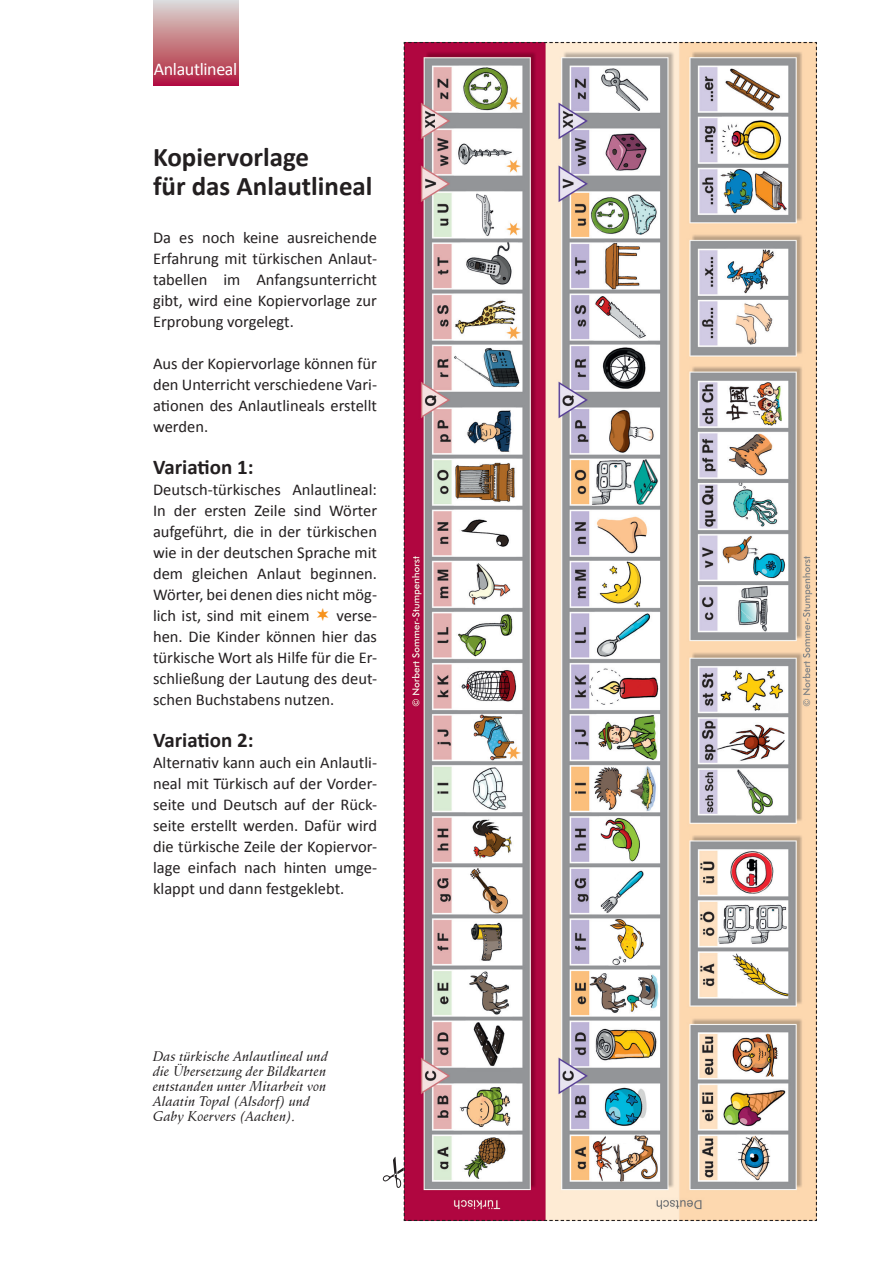
<style>
.page{position:relative;width:893px;height:1263px;background:#fff}
.page>*{position:absolute;margin:0;border:0;box-sizing:border-box;transform-origin:0 0}
.t1{font:700 27px/28.5px "Calibri";color:#231f20}
.t2{font:700 21px "Calibri";color:#231f20}
.t3{font:18px "Calibri";letter-spacing:-.02em;color:#fff}
.t4{font:16.5px/21px "Calibri";color:#231f20;text-align:justify}
.t5{font:italic 500 13.5px/15px "Schneidler BT";color:#231f20}
</style>
<div class="page">
<div style="left:153px;top:0;width:85px;height:85px;background:linear-gradient(to bottom,#dbdcd3,#b11d3a)"></div>
<svg style="left:383px;top:42px;width:434px;height:1179px"></svg>
<p class="t3" style="left:154px;top:58px;width:85px">Anlautlineal</p>
<h1 class="t1" style="left:153px;top:142px;width:221px">Kopiervorlage<br>für das Anlautlineal</h1>
<p class="t4" style="left:153px;top:226px;width:225px">Da es noch keine ausreichende Erfahrung mit türkischen Anlaut&shy;tabellen im Anfangsunterricht gibt, wird eine Kopiervorlage zur Erprobung vorgelegt.</p>
<p class="t4" style="left:153px;top:352px;width:225px">Aus der Kopiervorlage können für den Unterricht verschiedene Vari&shy;ationen des Anlautlineals erstellt werden.</p>
<p class="t2" style="left:153px;top:454px;width:102px">Variation 1:</p>
<p class="t4" style="left:153px;top:478px;width:225px">Deutsch-türkisches Anlautlineal:<br>In der ersten Zeile sind Wörter aufgeführt, die in der türkischen wie in der deutschen Sprache mit dem gleichen Anlaut beginnen.<br>Wörter, bei denen dies nicht mög&shy;lich ist, sind mit einem</p>
<p class="t4" style="left:153px;top:604px;width:225px;text-indent:183px">verse&shy;hen. Die Kinder können hier das türkische Wort als Hilfe für die Er&shy;schließung der Lautung des deut&shy;schen Buchstabens nutzen.</p>
<p class="t2" style="left:153px;top:727px;width:102px">Variation 2:</p>
<p class="t4" style="left:153px;top:751px;width:225px">Alternativ kann auch ein Anlautli&shy;neal mit Türkisch auf der Vorder&shy;seite und Deutsch auf der Rück&shy;seite erstellt werden. Dafür wird die türkische Zeile der Kopiervor&shy;lage einfach nach hinten umge&shy;klappt und dann festgeklebt.</p>
<p class="t5" style="left:153px;top:1049px;width:177px">Das türkische Anlautlineal und die Übersetzung der Bildkarten entstanden unter Mitarbeit von<br>Alaatin Topal (Alsdorf) und<br>Gaby Koervers (Aachen).</p>
</div>
